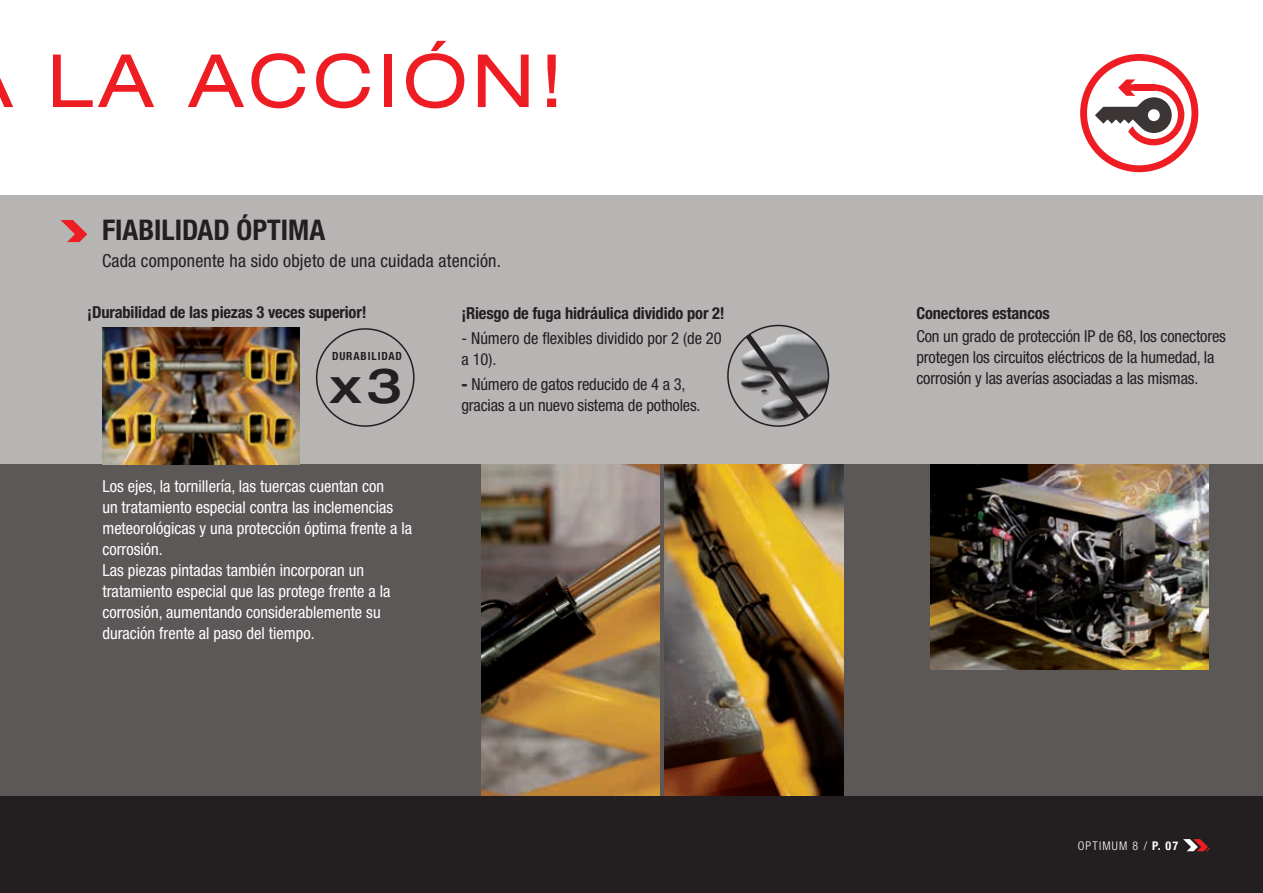
<style>
.page{position:relative;width:1263px;height:893px;background:#fff}
.page>*{position:absolute;margin:0;border:0;box-sizing:border-box;transform-origin:0 0}
.t1{font:expanded 73.5px "Helvetica Neue LT Std";letter-spacing:.065em;color:#ee1d23}
.t2{font:500 expanded 48.75px "Helvetica Neue LT Std";color:#231f20}
.t3{font:700 condensed 28.5px "Helvetica Neue LT Std";color:#231f20}
.t4{font:condensed 18px "Helvetica Neue LT Std";letter-spacing:.01em;color:#231f20}
.t5{font:condensed 16.5px/21px "Helvetica Neue LT Std";color:#fff}
.t6{font:condensed 16.5px/21px "Helvetica Neue LT Std";letter-spacing:-.01em;color:#231f20}
.t7{font:700 condensed 16.5px "Helvetica Neue LT Std";letter-spacing:-.01em;color:#231f20}
.t8{font:300 condensed 12px "Helvetica Neue LT Std";letter-spacing:.1em;color:#fff}
.t9{font:700 condensed 11.25px "Helvetica Neue LT Std";letter-spacing:.08em;color:#231f20}
.s1{font-weight:800}
.s2{font-weight:700}
</style>
<div class="page">
<div style="left:0;top:195px;width:1263px;height:602px;background:#b7b4b4"></div>
<div style="left:0;top:796px;width:1263px;height:97px;background:#231f20"></div>
<svg style="left:1183px;top:839px;width:27px;height:12px"></svg>
<div style="left:0;top:464px;width:1263px;height:332px;background:#5c5857"></div>
<svg style="left:61px;top:220px;width:26px;height:22px"></svg>
<div style="left:316px;top:328px;width:99px;height:99px;border:2px solid #231f20;border-radius:50%"></div>
<img style="left:481px;top:464px;width:179px;height:332px">
<img style="left:665px;top:464px;width:178px;height:332px">
<img style="left:930px;top:464px;width:279px;height:206px">
<img style="left:103px;top:328px;width:196px;height:136px">
<div style="left:1080px;top:54px;width:118px;height:118px;border:7px solid #ee1d23;border-radius:50%"></div>
<svg style="left:1095px;top:79px;width:89px;height:66px"></svg>
<div style="left:1134px;top:84px;width:21px;height:7px;background:#ee1d23"></div>
<img style="left:728px;top:325px;width:100px;height:101px;border-radius:50px">
<div style="left:727px;top:325px;width:102px;height:102px;border:2px solid #231f20;border-radius:50%"></div>
<svg style="left:740px;top:328px;width:74px;height:96px"></svg>
<h1 class="t1" style="left:47px;top:36px;width:518px">LA ACCIÓN!</h1>
<h3 class="t3" style="left:102px;top:213px;width:225px">FIABILIDAD ÓPTIMA</h3>
<p class="t4" style="left:102px;top:251px;width:400px">Cada componente ha sido objeto de una cuidada atención.</p>
<p class="t7" style="left:87px;top:302px;width:281px">¡Durabilidad de las piezas 3 veces superior!</p>
<p class="t7" style="left:461px;top:303px;width:265px">¡Riesgo de fuga hidráulica dividido por 2!</p>
<p class="t6" style="left:461px;top:327px;width:262px">- Número de flexibles dividido por 2 (de 20 a 10).</p>
<p class="t6" style="left:461px;top:374px;width:225px"><span class="s1">-</span> Número de gatos reducido de 4 a 3,</p>
<p class="t9" style="left:332px;top:349px;width:72px">DURABILIDAD</p>
<h2 class="t2" style="left:330px;top:356px;width:74px">x3</h2>
<p class="t6" style="left:461px;top:395px;width:241px">gracias a un nuevo sistema de potholes.</p>
<p class="t5" style="left:102px;top:476px;width:311px">Los ejes, la tornillería, las tuercas cuentan con<br>un tratamiento especial contra las inclemencias meteorológicas y una protección óptima frente a la corrosión.<br>Las piezas pintadas también incorporan un tratamiento especial que las protege frente a la corrosión, aumentando considerablemente su duración frente al paso del tiempo.</p>
<p class="t7" style="left:916px;top:303px;width:135px">Conectores estancos</p>
<p class="t6" style="left:916px;top:325px;width:311px">Con un grado de protección IP de 68, los conectores protegen los circuitos eléctricos de la humedad, la corrosión y las averías asociadas a las mismas.</p>
<p class="t8" style="left:1078px;top:839px;width:102px">OPTIMUM 8 / <span class="s2">P. 07</span></p>
</div>
